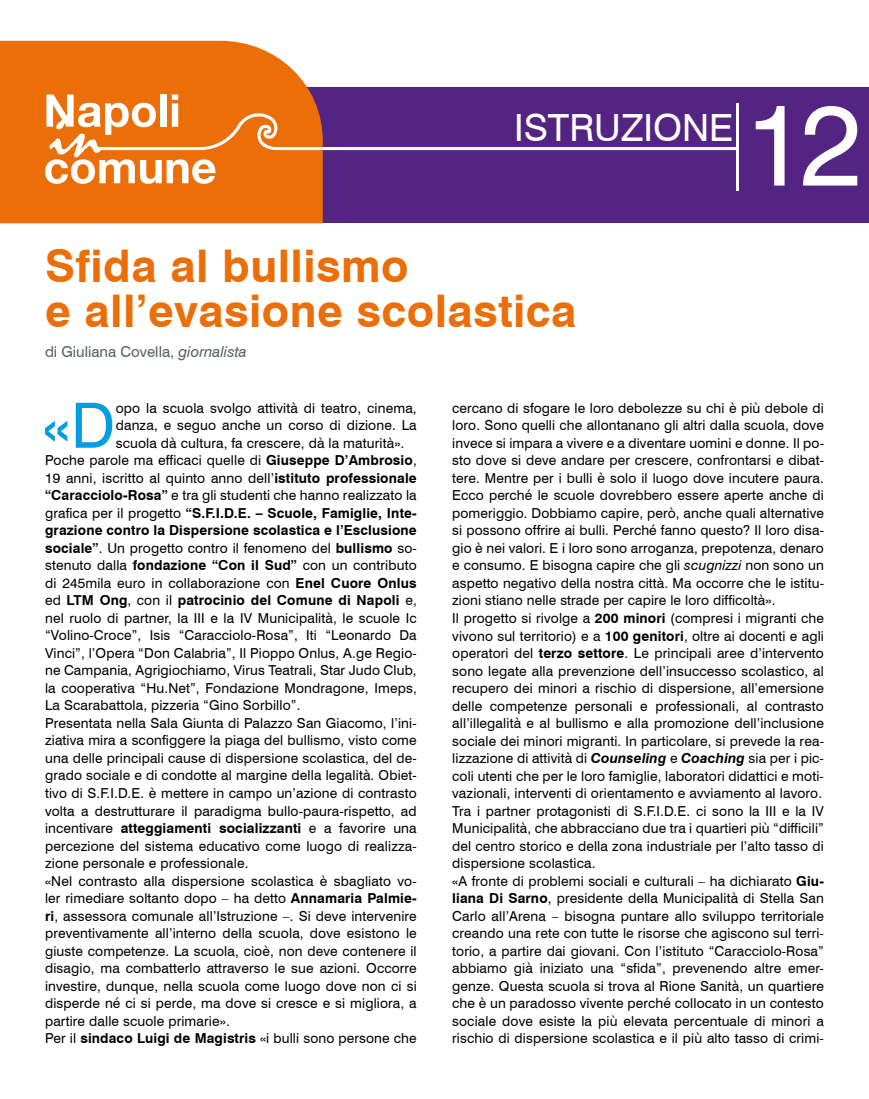
<style>
.page{position:relative;width:869px;height:1099px;background:#fff}
.page>*{position:absolute;margin:0;border:0;box-sizing:border-box;transform-origin:0 0}
.t1{font:113.75px "Swiss 721 BT";color:#fff}
.t2{font:62.38px "Swiss 721 BT";color:#009ee0}
.t3{font:700 45px/45px "Swiss 721 BT";letter-spacing:.01em;color:#eb6e08}
.t4{font:37.5px "Swiss 721 BT";color:#fff}
.t5{font:15px "Swiss 721 BT";color:#576065}
.t6{font:13.75px/17.5px "Swiss 721 BT";letter-spacing:.01em;color:#000}
.t7{font:700 13.75px "Swiss 721 BT";letter-spacing:.01em;color:#000}
.s1{font-style:italic}
.s2{font-weight:700}
.s3{font-weight:400}
.s4{font-weight:700;font-style:italic}
</style>
<div class="page">
<div style="left:0;top:87px;width:868px;height:136px;background:#532481"></div>
<div style="left:0;top:41px;width:322px;height:182px;background:#eb6e08"></div>
<svg style="left:45px;top:94px;width:694px;height:90px"></svg>
<hr style="left:735px;top:104px;width:3px;height:87px;background:#fff">
<h3 class="t4" style="left:514px;top:105px;width:220px">ISTRUZIONE</h3>
<h1 class="t1" style="left:744px;top:76px;width:118px">12</h1>
<h3 class="t3" style="left:45px;top:243px;width:532px">Sfida al bullismo<br>e all’evasione scolastica</h3>
<p class="t5" style="left:45px;top:343px;width:203px">di Giuliana Covella, <span class="s1">giornalista</span></p>
<h2 class="t2" style="left:43px;top:387px;width:74px">«D</h2>
<p class="t6" style="left:116px;top:399px;width:302px">opo la scuola svolgo attività di teatro, cinema,</p>
<p class="t6" style="left:116px;top:416px;width:302px">danza, e seguo anche un corso di dizione. La</p>
<p class="t6" style="left:116px;top:434px;width:290px">scuola dà cultura, fa crescere, dà la maturità».</p>
<p class="t6" style="left:45px;top:451px;width:373px">Poche parole ma efficaci quelle di <span class="s2">Giuseppe D’Ambrosio</span>,</p>
<p class="t6" style="left:45px;top:469px;width:373px">19 anni, iscritto al quinto anno dell’<span class="s2">istituto professionale</span></p>
<p class="t6" style="left:45px;top:486px;width:373px"><span class="s2">“Caracciolo-Rosa”</span> e tra gli studenti che hanno realizzato la</p>
<p class="t7" style="left:45px;top:504px;width:373px"><span class="s3">grafica per il progetto</span> “S.F.I .D.E. – Scuole, Famiglie, I nte-</p>
<p class="t7" style="left:45px;top:522px;width:373px">grazione contro la Dispersione scolastica e l’Esclusione</p>
<p class="t6" style="left:45px;top:539px;width:373px"><span class="s2">sociale”</span>. Un progetto contro il fenomeno del <span class="s2">bullismo</span> so-</p>
<p class="t6" style="left:45px;top:556px;width:373px">stenuto dalla <span class="s2">fondazione “Con il Sud”</span> con un contributo</p>
<p class="t6" style="left:45px;top:574px;width:373px">di 245mila euro in collaborazione con <span class="s2">Enel Cuore Onlus</span></p>
<p class="t7" style="left:45px;top:592px;width:373px"><span class="s3">ed</span> LTM Ong<span class="s3">, con il</span> patrocinio del Comune di Napoli <span class="s3">e,</span></p>
<p class="t6" style="left:45px;top:609px;width:373px">nel ruolo di partner, la III e la IV Municipalità, le scuole Ic</p>
<p class="t6" style="left:45px;top:626px;width:373px">“Volino-Croce”, Isis “Caracciolo-Rosa”, Iti “Leonardo Da</p>
<p class="t6" style="left:45px;top:644px;width:373px">Vinci”, l’Opera “Don Calabria”, Il Pioppo Onlus, A.ge Regio-</p>
<p class="t6" style="left:45px;top:661px;width:373px">ne Campania, Agrigiochiamo, Virus Teatrali, Star Judo Club,</p>
<p class="t6" style="left:45px;top:679px;width:373px">la cooperativa “Hu.Net”, Fondazione Mondragone, Imeps,</p>
<p class="t6" style="left:45px;top:696px;width:257px">La Scarabattola, pizzeria “Gino Sorbillo”.</p>
<p class="t6" style="left:45px;top:714px;width:373px">Presentata nella Sala Giunta di Palazzo San Giacomo, l’ini-</p>
<p class="t6" style="left:45px;top:731px;width:373px">ziativa mira a sconfiggere la piaga del bullismo, visto come</p>
<p class="t6" style="left:45px;top:749px;width:373px">una delle principali cause di dispersione scolastica, del de-</p>
<p class="t6" style="left:45px;top:766px;width:373px">grado sociale e di condotte al margine della legalità. Obiet-</p>
<p class="t6" style="left:45px;top:784px;width:373px">tivo di S.F.I.D.E. è mettere in campo un’azione di contrasto</p>
<p class="t6" style="left:45px;top:801px;width:373px">volta a destrutturare il paradigma bullo-paura-rispetto, ad</p>
<p class="t7" style="left:45px;top:819px;width:373px"><span class="s3">incentivare</span> atteggiamenti socializzanti <span class="s3">e a favorire una</span></p>
<p class="t6" style="left:45px;top:836px;width:373px">percezione del sistema educativo come luogo di realizza-</p>
<p class="t6" style="left:45px;top:854px;width:205px">zione personale e professionale.</p>
<p class="t6" style="left:45px;top:871px;width:373px">«Nel contrasto alla dispersione scolastica è sbagliato vo-</p>
<p class="t6" style="left:45px;top:889px;width:373px">ler rimediare soltanto dopo – ha detto <span class="s2">Annamaria Palmie-</span></p>
<p class="t6" style="left:45px;top:906px;width:373px"><span class="s2">ri</span>, assessora comunale all’Istruzione –. Si deve intervenire</p>
<p class="t6" style="left:45px;top:924px;width:373px">preventivamente all’interno della scuola, dove esistono le</p>
<p class="t6" style="left:45px;top:941px;width:373px">giuste competenze. La scuola, cioè, non deve contenere il</p>
<p class="t6" style="left:45px;top:959px;width:373px">disagio, ma combatterlo attraverso le sue azioni. Occorre</p>
<p class="t6" style="left:45px;top:976px;width:373px">investire, dunque, nella scuola come luogo dove non ci si</p>
<p class="t6" style="left:45px;top:994px;width:373px">disperde né ci si perde, ma dove si cresce e si migliora, a</p>
<p class="t6" style="left:45px;top:1011px;width:186px">partire dalle scuole primarie».</p>
<p class="t6" style="left:45px;top:1029px;width:373px">Per il <span class="s2">sindaco Luigi de Magistris</span> «i bulli sono persone che</p>
<p class="t6" style="left:452px;top:399px;width:373px">cercano di sfogare le loro debolezze su chi è più debole di loro. Sono quelli che allontanano gli altri dalla scuola, dove invece si impara a vivere e a diventare uomini e donne. Il po&shy;sto dove si deve andare per crescere, confrontarsi e dibat&shy;tere. Mentre per i bulli è solo il luogo dove incutere paura.<br>Ecco perché le scuole dovrebbero essere aperte anche di pomeriggio. Dobbiamo capire, però, anche quali alternative si possono offrire ai bulli. Perché fanno questo? Il loro disa&shy;gio è nei valori. E i loro sono arroganza, prepotenza, denaro e consumo. E bisogna capire che gli <span class="s1">scugnizzi</span> non sono un aspetto negativo della nostra città. Ma occorre che le istitu&shy;zioni stiano nelle strade per capire le loro difficoltà».<br>Il progetto si rivolge a <span class="s2">200 minori</span> (compresi i migranti che vivono sul territorio) e a <span class="s2">100 genitori</span>, oltre ai docenti e agli operatori del <span class="s2">terzo settore</span>. Le principali aree d’intervento sono legate alla prevenzione dell’insuccesso scolastico, al recupero dei minori a rischio di dispersione, all’emersione delle competenze personali e professionali, al contrasto all’illegalità e al bullismo e alla promozione dell’inclusione sociale dei minori migranti. In particolare, si prevede la rea&shy;lizzazione di attività di <span class="s4">Counseling</span> e <span class="s4">Coaching</span> sia per i pic&shy;coli utenti che per le loro famiglie, laboratori didattici e moti&shy;vazionali, interventi di orientamento e avviamento al lavoro.<br>Tra i partner protagonisti di S.F.I.D.E. ci sono la III e la IV Municipalità, che abbracciano due tra i quartieri più “difficili” del centro storico e della zona industriale per l’alto tasso di dispersione scolastica.<br>«A fronte di problemi sociali e culturali – ha dichiarato <span class="s2">Giu&shy;liana Di Sarno</span>, presidente della Municipalità di Stella San Carlo all’Arena – bisogna puntare allo sviluppo territoriale creando una rete con tutte le risorse che agiscono sul terri&shy;torio, a partire dai giovani. Con l’istituto “Caracciolo-Rosa” abbiamo già iniziato una “sfida”, prevenendo altre emer&shy;genze. Questa scuola si trova al Rione Sanità, un quartiere che è un paradosso vivente perché collocato in un contesto sociale dove esiste la più elevata percentuale di minori a rischio di dispersione scolastica e il più alto tasso di crimi-</p>
</div>
